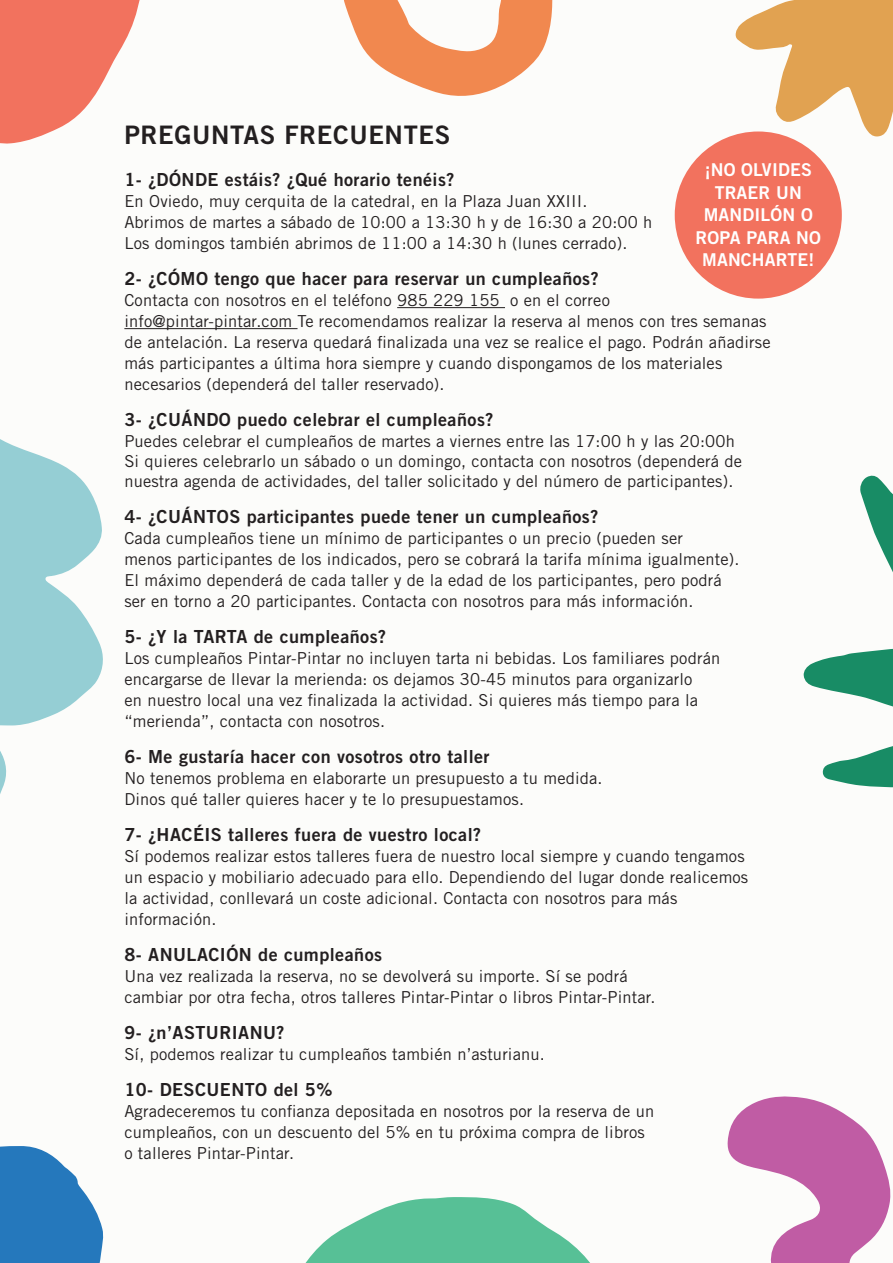
<style>
.page{position:relative;width:893px;height:1263px;background:#fcfcfa}
.page>*{position:absolute;margin:0;border:0;box-sizing:border-box;transform-origin:0 0}
.t1{font:25.5px "Trade Gothic LT Std Bd 2";letter-spacing:.025em;color:#231f20}
.t2{font:18px "Trade Gothic LT Std Bd 2";letter-spacing:.025em;color:#231f20}
.t3{font:17.7px/22.5px "Trade Gothic LT Std Bd 2";letter-spacing:.01em;color:#fff;text-align:center}
.t4{font:16.5px/21px "Trade Gothic LT Std";letter-spacing:.01em;color:#231f20}
</style>
<div class="page">
<svg style="left:727px;top:1096px;width:164px;height:167px"></svg>
<svg style="left:305px;top:1197px;width:285px;height:66px"></svg>
<svg style="left:735px;top:0;width:158px;height:137px"></svg>
<svg style="left:0;top:1146px;width:104px;height:117px"></svg>
<svg style="left:803px;top:648px;width:90px;height:59px"></svg>
<svg style="left:860px;top:475px;width:33px;height:97px"></svg>
<svg style="left:823px;top:746px;width:70px;height:42px"></svg>
<svg style="left:0;top:439px;width:103px;height:355px"></svg>
<svg style="left:0;top:0;width:140px;height:144px"></svg>
<svg style="left:344px;top:0;width:209px;height:96px"></svg>
<hr style="left:397px;top:307px;width:108px;height:1px;background:#231f20">
<hr style="left:124px;top:328px;width:174px;height:1px;background:#231f20">
<div style="left:675px;top:131px;width:167px;height:168px;background:#f2725e;border-radius:50%"></div>
<p class="t1" style="left:124px;top:119px;width:327px">PREGUNTAS FRECUENTES</p>
<p class="t2" style="left:124px;top:168px;width:332px">1- ¿DÓNDE estáis? ¿Qué horario tenéis?</p>
<p class="t4" style="left:124px;top:190px;width:529px">En Oviedo, muy cerquita de la catedral, en la Plaza Juan XXIII.<br>Abrimos de martes a sábado de 10:00 a 13:30 h y de 16:30 a 20:00 h<br>Los domingos también abrimos de 11:00 a 14:30 h (lunes cerrado).</p>
<p class="t2" style="left:124px;top:267px;width:476px">2- ¿CÓMO tengo que hacer para reservar un cumpleaños?</p>
<p class="t4" style="left:124px;top:289px;width:648px">Contacta con nosotros en el teléfono 985 229 155 o en el correo info@pintar-pintar.com Te recomendamos realizar la reserva al menos con tres semanas de antelación. La reserva quedará finalizada una vez se realice el pago. Podrán añadirse más participantes a última hora siempre y cuando dispongamos de los materiales necesarios (dependerá del taller reservado).</p>
<p class="t2" style="left:124px;top:408px;width:371px">3- ¿CUÁNDO puedo celebrar el cumpleaños?</p>
<p class="t4" style="left:124px;top:431px;width:619px;line-height:19.8px">Puedes celebrar el cumpleaños de martes a viernes entre las 17:00 h y las 20:00h<br>Si quieres celebrarlo un sábado o un domingo, contacta con nosotros (dependerá de nuestra agenda de actividades, del taller solicitado y del número de participantes).</p>
<p class="t2" style="left:124px;top:505px;width:475px">4- ¿CUÁNTOS participantes puede tener un cumpleaños?</p>
<p class="t4" style="left:124px;top:527px;width:617px">Cada cumpleaños tiene un mínimo de participantes o un precio (pueden ser<br>menos participantes de los indicados, pero se cobrará la tarifa mínima igualmente).<br>El máximo dependerá de cada taller y de la edad de los participantes, pero podrá ser en torno a 20 participantes. Contacta con nosotros para más información.</p>
<p class="t2" style="left:124px;top:625px;width:263px">5- ¿Y la TARTA de cumpleaños?</p>
<p class="t4" style="left:124px;top:647px;width:597px">Los cumpleaños Pintar-Pintar no incluyen tarta ni bebidas. Los familiares podrán encargarse de llevar la merienda: os dejamos 30-45 minutos para organizarlo<br>en nuestro local una vez finalizada la actividad. Si quieres más tiempo para la “merienda”, contacta con nosotros.</p>
<p class="t2" style="left:124px;top:745px;width:367px">6- Me gustaría hacer con vosotros otro taller</p>
<p class="t4" style="left:124px;top:767px;width:480px">No tenemos problema en elaborarte un presupuesto a tu medida.<br>Dinos qué taller quieres hacer y te lo presupuestamos.</p>
<p class="t2" style="left:124px;top:823px;width:358px">7- ¿HACÉIS talleres fuera de vuestro local?</p>
<p class="t4" style="left:124px;top:845px;width:622px">Sí podemos realizar estos talleres fuera de nuestro local siempre y cuando tengamos</p>
<p class="t4" style="left:124px;top:866px;width:625px">un espacio y mobiliario adecuado para ello. Dependiendo del lugar donde realicemos</p>
<p class="t4" style="left:124px;top:887px;width:554px">la actividad, conllevará un coste adicional. Contacta con nosotros para más información.</p>
<p class="t2" style="left:124px;top:943px;width:259px">8- ANULACIÓN de cumpleaños</p>
<p class="t4" style="left:124px;top:965px;width:533px">Una vez realizada la reserva, no se devolverá su importe. Sí se podrá cambiar por otra fecha, otros talleres Pintar-Pintar o libros Pintar-Pintar.</p>
<p class="t2" style="left:124px;top:1021px;width:162px">9- ¿n’ASTURIANU?</p>
<p class="t4" style="left:124px;top:1043px;width:422px">Sí, podemos realizar tu cumpleaños también n’asturianu.</p>
<p class="t2" style="left:124px;top:1078px;width:210px">10- DESCUENTO del 5%</p>
<p class="t4" style="left:124px;top:1100px;width:531px">Agradeceremos tu confianza depositada en nosotros por la reserva de un</p>
<p class="t4" style="left:124px;top:1121px;width:522px">cumpleaños, con un descuento del 5% en tu próxima compra de libros</p>
<p class="t4" style="left:124px;top:1142px;width:171px">o talleres Pintar-Pintar.</p>
<p class="t3" style="left:695px;top:159px;width:127px">¡NO OLVIDES<br>TRAER UN<br>MANDILÓN O<br>ROPA PARA NO<br>MANCHARTE!</p>
</div>
